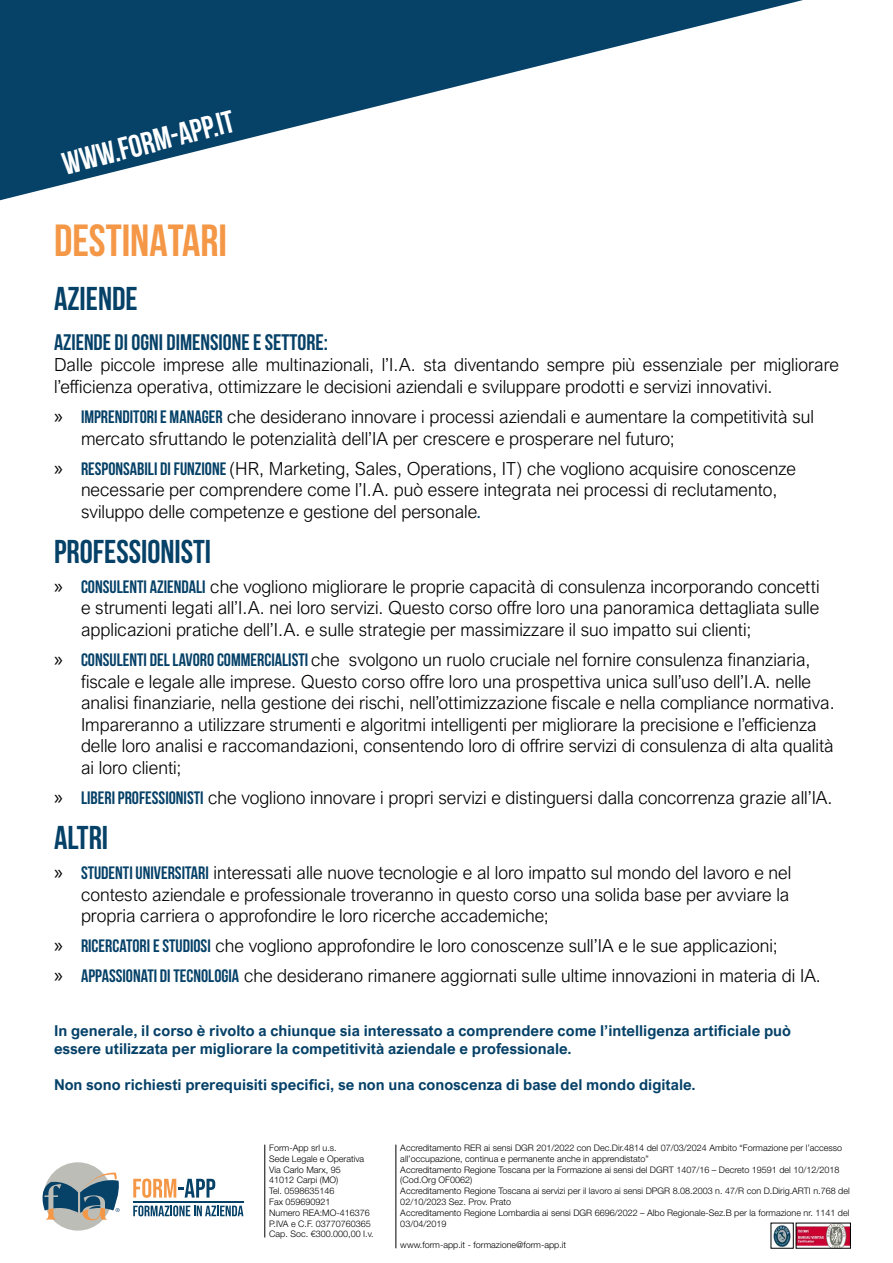
<style>
.page{position:relative;width:893px;height:1263px;background:#fff}
.page>*{position:absolute;margin:0;border:0;box-sizing:border-box;transform-origin:0 0}
.t1{font:700 45px "Bebas Neue";color:#f49746}
.t2{font:700 33px "Bebas Neue";color:#064168}
.t3{font:700 31.5px "Bebas Neue";color:#fff}
.t4{font:700 22.5px "Bebas Neue";color:#064168}
.t5{font:300 18px/21.6px "Arial Nova";color:#000}
.t6{font:700 15px/18px "Arial Nova";color:#064168}
.t7{font:300 9px/10.8px "Helvetica Neue LT Pro";color:#000}
.s1{font-family:"Myriad Pro";font-weight:400;font-size:21px}
.s2{font-family:"Bebas Neue";font-weight:700;color:#064168}
</style>
<div class="page">
<svg style="left:0;top:0;width:803px;height:200px"></svg>
<hr style="left:265px;top:1144px;width:1px;height:93px;background:#000">
<hr style="left:396px;top:1144px;width:1px;height:104px;background:#000">
<img style="left:798px;top:1225px;width:50px;height:21px">
<img style="left:773px;top:1225px;width:18px;height:21px">
<hr style="left:133px;top:1201px;width:110px;height:1px;background:#064168">
<svg style="left:133px;top:1205px;width:110px;height:11px"></svg>
<svg style="left:133px;top:1178px;width:82px;height:20px"></svg>
<div style="left:44px;top:1162px;width:68px;height:68px;background:#bdbdb7;border-radius:50%"></div>
<svg style="left:42px;top:1172px;width:78px;height:48px"></svg>
<h3 class="t3" style="left:59px;top:148px;width:178px;rotate:-15deg">WWW.FORM-APP.IT</h3>
<h1 class="t1" style="left:54px;top:215px;width:175px">DESTINATARI</h1>
<h2 class="t2" style="left:54px;top:281px;width:85px">AZIENDE</h2>
<p class="t4" style="left:54px;top:330px;width:275px">AZIENDE DI OGNI DIMENSIONE E SETTORE:</p>
<p class="t5" style="left:54px;top:354px;width:786px">Dalle piccole imprese alle multinazionali, l’I.A. sta diventando sempre più essenziale per migliorare l’efficienza operativa, ottimizzare le decisioni aziendali e sviluppare prodotti e servizi innovativi.</p>
<p class="t5" style="left:81px;top:406px;width:735px;text-indent:-27px"><span class="s1">»</span> <span class="s2">IMPRENDITORI E MANAGER</span> che desiderano innovare i processi aziendali e aumentare la competitività sul mercato sfruttando le potenzialità dell’IA per crescere e prosperare nel futuro;</p>
<p class="t5" style="left:81px;top:457px;width:717px;text-indent:-27px"><span class="s1">»</span> <span class="s2">RESPONSABILI DI FUNZIONE</span> (HR, Marketing, Sales, Operations, IT) che vogliono acquisire conoscenze necessarie per comprendere come l’I.A. può essere integrata nei processi di reclutamento, sviluppo delle competenze e gestione del personale<span class="s2">.</span></p>
<h2 class="t2" style="left:54px;top:533px;width:159px">PROFESSIONISTI</h2>
<p class="t5" style="left:81px;top:576px;width:740px;text-align:justify;text-indent:-27px"><span class="s1">»</span> <span class="s2">CONSULENTI AZIENDALI</span> che vogliono migliorare le proprie capacità di consulenza incorporando concetti e strumenti legati all’I.A. nei loro servizi. Questo corso offre loro una panoramica dettagliata sulle applicazioni pratiche dell’I.A. e sulle strategie per massimizzare il suo impatto sui clienti;</p>
<p class="t5" style="left:81px;top:649px;width:755px;text-indent:-27px"><span class="s1">»</span> <span class="s2">CONSULENTI DEL LAVORO COMMERCIALISTI</span> che svolgono un ruolo cruciale nel fornire consulenza finanziaria, fiscale e legale alle imprese. Questo corso offre loro una prospettiva unica sull’uso dell’I.A. nelle analisi finanziarie, nella gestione dei rischi, nell’ottimizzazione fiscale e nella compliance normativa.<br>Impareranno a utilizzare strumenti e algoritmi intelligenti per migliorare la precisione e l’efficienza delle loro analisi e raccomandazioni, consentendo loro di offrire servizi di consulenza di alta qualità ai loro clienti;</p>
<p class="t5" style="left:54px;top:787px;width:780px"><span class="s1">»</span> <span class="s2">LIBERI PROFESSIONISTI</span> che vogliono innovare i propri servizi e distinguersi dalla concorrenza grazie all’IA.</p>
<h2 class="t2" style="left:54px;top:819px;width:56px">ALTRI</h2>
<p class="t5" style="left:81px;top:862px;width:712px;text-align:justify;text-indent:-27px"><span class="s1">»</span> <span class="s2">STUDENTI UNIVERSITARI</span> interessati alle nuove tecnologie e al loro impatto sul mondo del lavoro e nel contesto aziendale e professionale troveranno in questo corso una solida base per avviare la propria carriera o approfondire le loro ricerche accademiche;</p>
<p class="t5" style="left:54px;top:931px;width:768px;line-height:30px"><span class="s1">»</span> <span class="s2">RICERCATORI E STUDIOSI</span> che vogliono approfondire le loro conoscenze sull’IA e le sue applicazioni;<br><span class="s1">»</span> <span class="s2">APPASSIONATI DI TECNOLOGIA</span> che desiderano rimanere aggiornati sulle ultime innovazioni in materia di IA.</p>
<p class="t6" style="left:54px;top:1022px;width:738px">In generale, il corso è rivolto a chiunque sia interessato a comprendere come l’intelligenza artificiale può essere utilizzata per migliorare la competitività aziendale e professionale.</p>
<p class="t6" style="left:54px;top:1076px;width:643px">Non sono richiesti prerequisiti specifici, se non una conoscenza di base del mondo digitale.</p>
<p class="t7" style="left:269px;top:1142px;width:106px">Form-App srl u.s.<br>Sede Legale e Operativa<br>Via Carlo Marx, 95<br>41012 Carpi (MO)<br>Tel. 0598635146<br>Fax 059690921<br>Numero REA:MO-416376<br>P.IVA e C.F. 03770760365<br>Cap. Soc. €300.000,00 I.v.</p>
<p class="t7" style="left:400px;top:1142px;width:451px">Accreditamento RER ai sensi DGR 201/2022 con Dec.Dir.4814 del 07/03/2024 Ambito “Formazione per l’accesso all’occupazione, continua e permanente anche in apprendistato”<br>Accreditamento Regione Toscana per la Formazione ai sensi del DGRT 1407/16 – Decreto 19591 del 10/12/2018 (Cod.Org OF0062)<br>Accreditamento Regione Toscana ai servizi per il lavoro ai sensi DPGR 8.08.2003 n. 47/R con D.Dirig.ARTI n.768 del 02/10/2023 Sez. Prov. Prato<br>Accreditamento Regione Lombardia ai sensi DGR 6696/2022 – Albo Regionale-Sez.B per la formazione nr. 1141 del 03/04/2019</p>
<p class="t7" style="left:400px;top:1239px;width:167px">www.form-app.it - formazione@form-app.it</p>
</div>
